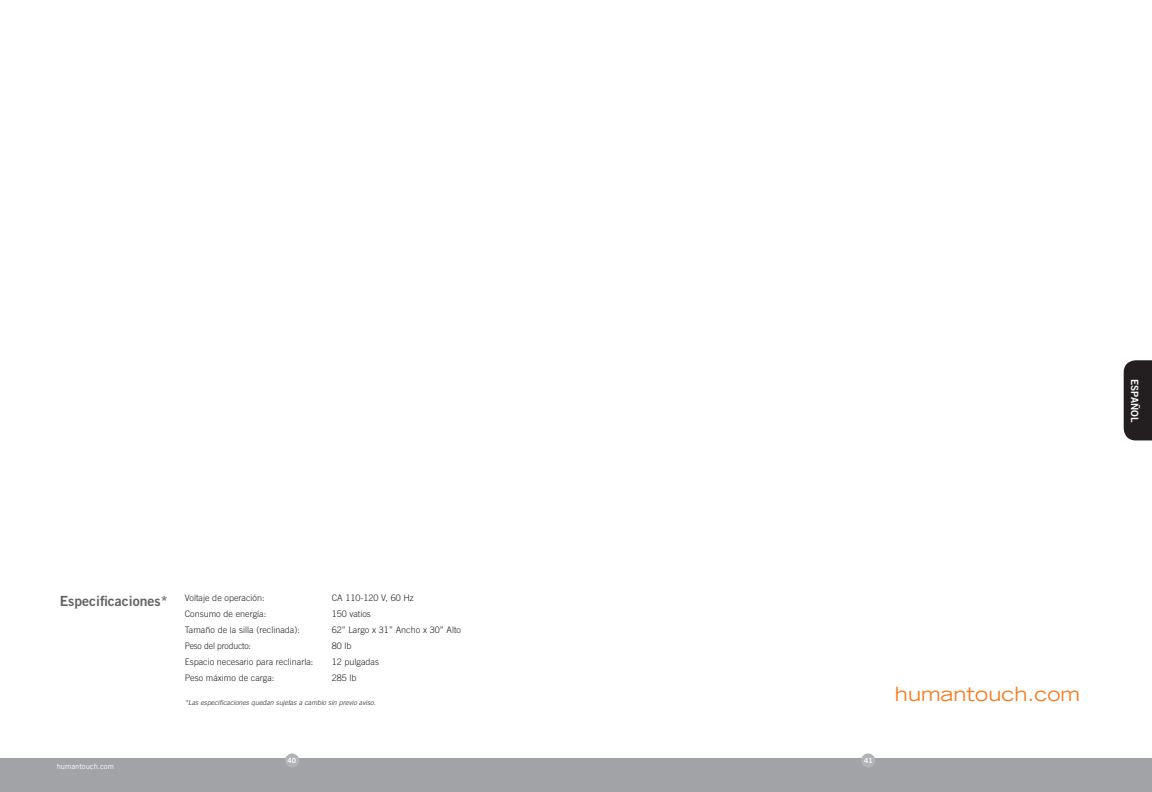
<style>
.page{position:relative;width:1152px;height:792px;background:#fff}
.page>*{position:absolute;margin:0;border:0;box-sizing:border-box;transform-origin:0 0}
.t1{font:expanded 19.5px "Trade Gothic LT";color:#f48026}
.Section_Headline{font:14px "Trade Gothic LT Bold Two";color:#636366}
.t2{font:10px "Trade Gothic LT Bold Two";color:#fff}
.Head_1{font:300 9px "Trade Gothic LT";color:#231f20}
.Head_1-2{font:300 9px "Trade Gothic LT";color:#231f20;scale:.95 1}
.t3{font:7.6px "Trade Gothic LT";color:#fff}
.Head_1-3{font:italic 300 7px "Trade Gothic LT";color:#231f20}
.t4{font:7px "Trade Gothic LT Bold Two";color:#fff}
</style>
<div class="page">
<div style="left:576px;top:758px;width:576px;height:34px;background:#a1a3a6"></div>
<div style="left:861px;top:753px;width:14px;height:15px;background:#b2b3b7;border-radius:50%"></div>
<div style="left:1124px;top:360px;width:28px;height:80px;background:#231f20"></div>
<div style="left:0;top:758px;width:576px;height:34px;background:#a1a3a6"></div>
<div style="left:285px;top:753px;width:14px;height:15px;background:#b2b3b7;border-radius:50%"></div>
<p class="Section_Headline" style="left:60px;top:592px;width:110px">Especificaciones*</p>
<p class="Head_1" style="left:185px;top:592px;width:81px">Voltaje de operación:</p>
<p class="Head_1" style="left:332px;top:592px;width:84px">CA 110-120 V, 60 Hz</p>
<p class="Head_1" style="left:185px;top:608px;width:83px">Consumo de energía:</p>
<p class="Head_1" style="left:332px;top:608px;width:41px">150 vatios</p>
<p class="Head_1" style="left:185px;top:624px;width:117px">Tamaño de la silla (reclinada):</p>
<p class="Head_1" style="left:332px;top:624px;width:131px">62” Largo x 31” Ancho x 30” Alto</p>
<p class="Head_1-2" style="left:185px;top:640px;width:71px">Peso del producto:</p>
<p class="Head_1" style="left:332px;top:640px;width:21px">80 lb</p>
<p class="Head_1" style="left:185px;top:656px;width:130px">Espacio necesario para reclinarla:</p>
<p class="Head_1" style="left:332px;top:656px;width:49px">12 pulgadas</p>
<p class="Head_1" style="left:185px;top:672px;width:91px">Peso máximo de carga:</p>
<p class="Head_1" style="left:332px;top:672px;width:26px">285 lb</p>
<p class="Head_1-3" style="left:185px;top:698px;width:192px">*Las especificaciones quedan sujetas a cambio sin previo aviso.</p>
<p class="t3" style="left:57px;top:762px;width:59px">humantouch.com</p>
<p class="t4" style="left:288px;top:756px;width:10px">40</p>
<p class="t2" style="left:1141px;top:379px;width:45px;rotate:90deg">ESPAÑOL</p>
<p class="t4" style="left:864px;top:756px;width:10px">41</p>
<p class="t1" style="left:895px;top:681px;width:187px">humantouch.com</p>
</div>
